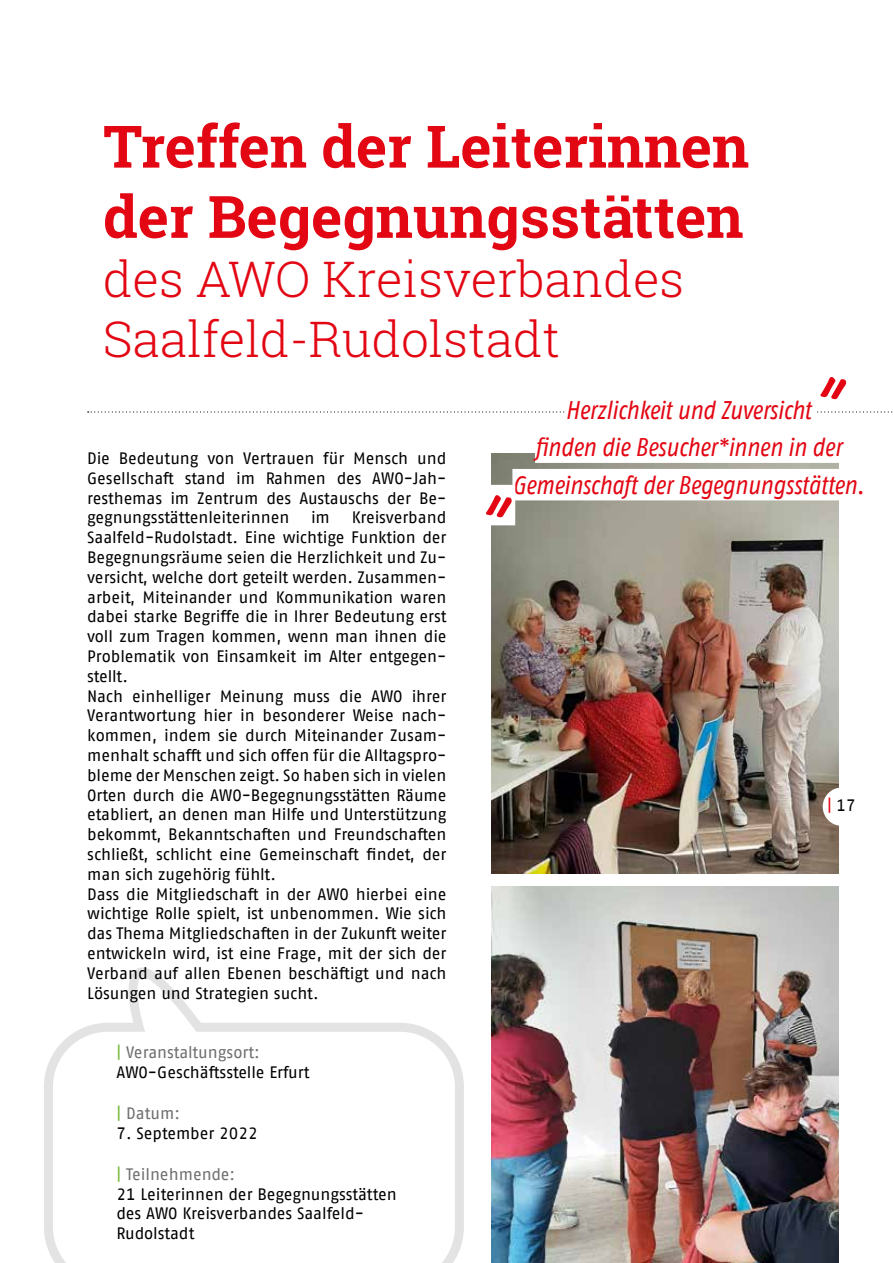
<style>
.page{position:relative;width:893px;height:1263px;background:#fff}
.page>*{position:absolute;margin:0;border:0;box-sizing:border-box;transform-origin:0 0}
.t1{font:76.5px "Market";color:#e30613}
.t2{font:700 58.5px/70.2px "Roboto Slab";color:#e30613}
.t3{font:300 49.5px/59.4px "Roboto Slab";color:#e30613}
.t4{font:italic 25.5px/37.5px "AWO Fago Cond";color:#e30613;text-align:center}
.t5{font:16.5px/19.8px "AWO Fago Office";color:#000}
.t6{font:16.5px "AWO Fago Office";color:#706f6f}
.s1{color:#76b837}
.s2{color:#706f6f}
.s3{color:#e30613}
</style>
<div class="page">
<svg style="left:44px;top:967px;width:420px;height:296px"></svg>
<img style="left:492px;top:453px;width:347px;height:420px">
<img style="left:492px;top:887px;width:347px;height:376px">
<svg style="left:88px;top:411px;width:805px;height:2px"></svg>
<div style="left:566px;top:394px;width:251px;height:31px;background:#fff"></div>
<div style="left:535px;top:431px;width:312px;height:32px;background:#fff"></div>
<div style="left:512px;top:469px;width:352px;height:31px;background:#fff"></div>
<div style="left:489px;top:485px;width:26px;height:40px;background:#fff"></div>
<div style="left:823px;top:787px;width:38px;height:39px;background:#fff;border-radius:50%"></div>
<h2 class="t2" style="left:103px;top:111px;width:648px">Treffen der Leiterinnen der Begegnungsstätten</h2>
<h3 class="t3" style="left:103px;top:248px;width:583px">des AWO Kreisverbandes<br>Saalfeld-Rudolstadt</h3>
<p class="t5" style="left:87px;top:448px;width:361px;text-align:justify">Die Bedeutung von Vertrauen für Mensch und Gesellschaft stand im Rahmen des AWO-Jah&shy;resthemas im Zentrum des Austauschs der Be&shy;gegnungsstättenleiterinnen</p>
<p class="t5" style="left:87px;top:508px;width:361px;text-indent:264px">Kreisverband Saalfeld-Rudolstadt. Eine wichtige Funktion der Begegnungsräume seien die Herzlichkeit und Zu&shy;versicht, welche dort geteilt werden. Zusammen&shy;arbeit, Miteinander und Kommunikation waren dabei starke Begriffe die in Ihrer Bedeutung erst voll zum Tragen kommen, wenn man ihnen die Problematik von Einsamkeit im Alter entgegen&shy;stellt.<br>Nach einhelliger Meinung muss die AWO ihrer Verantwortung hier in besonderer Weise nach&shy;kommen, indem sie durch Miteinander Zusam&shy;menhalt schafft und sich offen für die Alltagspro&shy;bleme der Menschen zeigt. So haben sich in vielen Orten durch die AWO-Begegnungsstätten Räume etabliert, an denen man Hilfe und Unterstützung bekommt, Bekanntschaften und Freundschaften schließt, schlicht eine Gemeinschaft findet, der man sich zugehörig fühlt.<br>Dass die Mitgliedschaft in der AWO hierbei eine wichtige Rolle spielt, ist unbenommen. Wie sich das Thema Mitgliedschaften in der Zukunft weiter entwickeln wird, ist eine Frage, mit der sich der Verband auf allen Ebenen beschäftigt und nach Lösungen und Strategien sucht.</p>
<p class="t5" style="left:311px;top:508px;width:20px">im</p>
<p class="t5" style="left:116px;top:1042px;width:195px"><span class="s1">|</span> <span class="s2">Veranstaltungsort:<br></span>AWO-Geschäftsstelle Erfurt</p>
<p class="t6" style="left:116px;top:1104px;width:65px"><span class="s1">|</span> Datum:</p>
<p class="t5" style="left:116px;top:1123px;width:143px">7. September 2022</p>
<p class="t5" style="left:116px;top:1164px;width:282px"><span class="s1">|</span> <span class="s2">Teilnehmende:<br></span>21 Leiterinnen der Begegnungsstätten des AWO Kreisverbandes Saalfeld-<br>Rudolstadt</p>
<h1 class="t1" style="left:810px;top:358px;width:28px">“</h1>
<h3 class="t4" style="left:535px;top:391px;width:308px">Herzlichkeit und Zuversicht finden die Besucher*innen in der</h3>
<h3 class="t4" style="left:512px;top:466px;width:353px">Gemeinschaft der Begegnungsstätten.</h3>
<h1 class="t1" style="left:489px;top:435px;width:28px">„</h1>
<p class="t5" style="left:827px;top:795px;width:30px"><span class="s3">|</span> 17</p>
</div>
